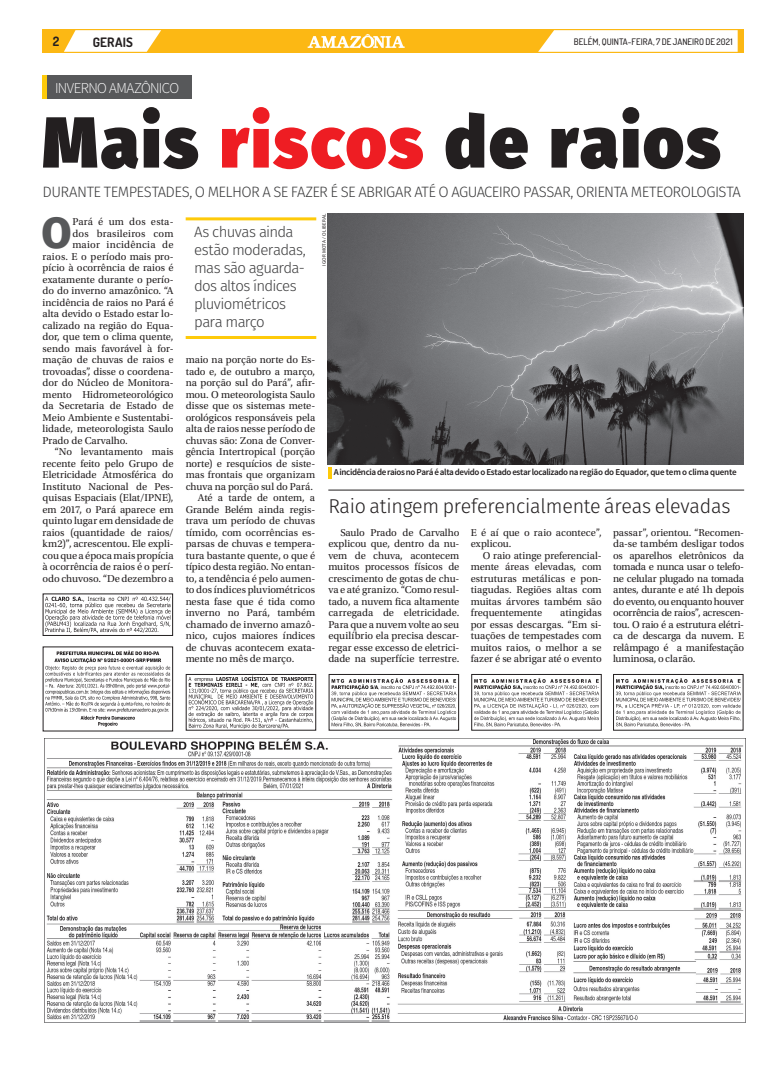
<style>
.page{position:relative;width:772px;height:1078px;background:#fff}
.page>*{position:absolute;margin:0;border:0;box-sizing:border-box;transform-origin:0 0}
.t1{font:900 72px "Fira Sans";letter-spacing:.04em;color:#231f20;scale:.96 1}
.t2{font:800 43.6px "Fira Sans";color:#57585a}
.t3{font:300 20px "Fira Sans";letter-spacing:-.01em;color:#231f20}
.t4{font:300 15px/18px "Fira Sans";letter-spacing:-.045em;color:#3e3e3f}
.t5{font:300 15px "Source Sans Pro";letter-spacing:-.035em;color:#fff}
.t6{font:700 13px "Dosis";letter-spacing:.015em;color:#231f20}
.t7{font:10.5px/11.5px "Utopia Std";color:#231f20;text-align:justify}
.t8{font:10.5px "Utopia Std";letter-spacing:.02em;color:#231f20}
.t9{font:600 9px "Source Sans Pro";letter-spacing:-.04em;color:#231f20}
.t10{font:500 9px "Dosis";letter-spacing:.01em;color:#231f20}
.t11{font:5px "Myriad Pro";letter-spacing:.04em;color:#231f20}
.s1{color:#ee1d23}
</style>
<div class="page">
<div style="left:43px;top:29px;width:700px;height:23px;background:#fcb814"></div>
<svg style="left:64px;top:30px;width:97px;height:22px;background:#fef4dc"></svg>
<svg style="left:307px;top:34px;width:97px;height:14px"></svg>
<svg style="left:538px;top:30px;width:199px;height:22px;background:#fefaf1"></svg>
<div style="left:43px;top:75px;width:148px;height:23px;background:#57585a"></div>
<hr style="left:43px;top:75px;width:4px;height:23px;background:#feca0a">
<img style="left:327px;top:213px;width:415px;height:251px">
<svg style="left:328px;top:467px;width:3px;height:11px"></svg>
<hr style="left:328px;top:489px;width:415px;height:1px;background:#231f20">
<hr style="left:185px;top:217px;width:131px;height:3px;background:#feca0a">
<hr style="left:185px;top:336px;width:131px;height:3px;background:#feca0a">
<div style="left:328px;top:673px;width:131px;height:57px;border:1px solid #231f20"></div>
<svg style="left:331px;top:678px;width:125px;height:48px"></svg>
<div style="left:471px;top:673px;width:130px;height:57px;border:1px solid #231f20"></div>
<svg style="left:474px;top:678px;width:124px;height:48px"></svg>
<div style="left:612px;top:673px;width:131px;height:57px;border:1px solid #231f20"></div>
<svg style="left:615px;top:678px;width:125px;height:48px"></svg>
<div style="left:185px;top:673px;width:131px;height:57px;border:1px solid #231f20"></div>
<svg style="left:188px;top:675px;width:125px;height:53px"></svg>
<img style="left:45px;top:738px;width:700px;height:283px">
<svg style="left:45px;top:650px;width:125px;height:76px"></svg>
<svg style="left:45px;top:596px;width:125px;height:37px"></svg>
<p class="t6" style="left:53px;top:32px;width:8px">2</p>
<p class="t6" style="left:93px;top:33px;width:42px">GERAIS</p>
<p class="t10" style="left:573px;top:35px;width:160px">BELÉM, QUINTA-FEIRA, 7 DE JANEIRO DE 2021</p>
<h3 class="t5" style="left:55px;top:79px;width:124px">INVERNO AMAZÔNI CO</h3>
<h1 class="t1" style="left:43px;top:90px;width:707px">Mais <span class="s1">riscos</span> de raios</h1>
<h3 class="t4" style="left:43px;top:183px;width:118px">durante TEMPESTADE</h3>
<h3 class="t4" style="left:182px;top:183px;width:552px">S, O MELHOR A SE FAZER É SE ABRIGAR ATÉ O aguacei ro PASSAR, ori enta METEOROLOGISTA</h3>
<h2 class="t2" style="left:41px;top:202px;width:32px">O</h2>
<p class="t8" style="left:72px;top:216px;width:103px">Pará é um dos esta-</p>
<p class="t8" style="left:72px;top:227px;width:103px">dos brasileiros com</p>
<p class="t8" style="left:72px;top:239px;width:103px">maior incidência de</p>
<p class="t7" style="left:43px;top:250px;width:132px">raios. E o período mais pro-</p>
<p class="t7" style="left:43px;top:262px;width:132px">pício à ocorrência de raios é</p>
<p class="t7" style="left:43px;top:273px;width:132px">exatamente durante o perío-</p>
<p class="t7" style="left:43px;top:285px;width:132px">do do inverno amazônico. “A</p>
<p class="t7" style="left:43px;top:296px;width:132px">incidência de raios no Pará é</p>
<p class="t7" style="left:43px;top:308px;width:132px">alta devido o Estado estar lo-</p>
<p class="t7" style="left:43px;top:319px;width:132px">calizado na região do Equa-</p>
<p class="t7" style="left:43px;top:331px;width:132px">dor, que tem o clima quente,</p>
<p class="t7" style="left:43px;top:342px;width:132px">sendo mais favorável à for-</p>
<p class="t7" style="left:43px;top:354px;width:132px">mação de chuvas de raios e</p>
<p class="t7" style="left:43px;top:365px;width:132px">trovoadas”, disse o coordena-</p>
<p class="t7" style="left:43px;top:377px;width:132px">dor do Núcleo de Monitora-</p>
<p class="t7" style="left:43px;top:388px;width:132px">mento Hidrometeorológico</p>
<p class="t7" style="left:43px;top:400px;width:132px">da Secretaria de Estado de</p>
<p class="t7" style="left:43px;top:411px;width:132px">Meio Ambiente e Sustentabi-</p>
<p class="t7" style="left:43px;top:423px;width:132px">lidade, meteorologista Saulo</p>
<p class="t7" style="left:43px;top:434px;width:87px">Prado de Carvalho.</p>
<p class="t7" style="left:55px;top:446px;width:120px">“No levantamento mais</p>
<p class="t7" style="left:43px;top:457px;width:132px">recente feito pelo Grupo de</p>
<p class="t7" style="left:43px;top:469px;width:132px">Eletricidade Atmosférica do</p>
<p class="t7" style="left:43px;top:480px;width:132px">Instituto Nacional de Pes-</p>
<p class="t7" style="left:43px;top:492px;width:132px">quisas Espaciais (Elat/IPNE),</p>
<p class="t7" style="left:43px;top:503px;width:132px">em 2017, o Pará aparece em</p>
<p class="t7" style="left:43px;top:515px;width:132px">quinto lugar em densidade de</p>
<p class="t7" style="left:43px;top:526px;width:132px">raios (quantidade de raios/</p>
<p class="t7" style="left:43px;top:538px;width:132px">km2)”, acrescentou. Ele expli-</p>
<p class="t7" style="left:43px;top:549px;width:132px">cou que a época mais propícia</p>
<p class="t7" style="left:43px;top:561px;width:132px">à ocorrência de raios é o perí-</p>
<p class="t7" style="left:43px;top:572px;width:132px">odo chuvoso. “De dezembro a</p>
<h3 class="t4" style="left:194px;top:224px;width:113px">As chuvas ainda estão moderadas, mas são aguarda&shy;dos altos índices pluviométricos para março</h3>
<p class="t11" style="left:321px;top:266px;width:54px;rotate:-90deg">igor mota / o liberal</p>
<p class="t7" style="left:185px;top:354px;width:131px">maio na porção norte do Es-</p>
<p class="t7" style="left:185px;top:365px;width:131px">tado e, de outubro a março,</p>
<p class="t7" style="left:185px;top:377px;width:131px">na porção sul do Pará”, afir-</p>
<p class="t7" style="left:185px;top:388px;width:131px">mou. O meteorologista Saulo</p>
<p class="t7" style="left:185px;top:400px;width:131px">disse que os sistemas mete-</p>
<p class="t7" style="left:185px;top:411px;width:131px">orológicos responsáveis pela</p>
<p class="t7" style="left:185px;top:423px;width:131px">alta de raios nesse período de</p>
<p class="t7" style="left:185px;top:434px;width:131px">chuvas são: Zona de Conver-</p>
<p class="t7" style="left:185px;top:446px;width:131px">gência Intertropical (porção</p>
<p class="t7" style="left:185px;top:457px;width:131px">norte) e resquícios de siste-</p>
<p class="t7" style="left:185px;top:469px;width:131px">mas frontais que organizam</p>
<p class="t7" style="left:185px;top:480px;width:129px">chuva na porção sul do Pará.</p>
<p class="t7" style="left:197px;top:492px;width:119px">Até a tarde de ontem, a</p>
<p class="t7" style="left:185px;top:503px;width:131px">Grande Belém ainda regis-</p>
<p class="t7" style="left:185px;top:515px;width:131px">trava um período de chuvas</p>
<p class="t7" style="left:185px;top:526px;width:131px">tímido, com ocorrências es-</p>
<p class="t7" style="left:185px;top:538px;width:131px">parsas de chuvas e tempera-</p>
<p class="t7" style="left:185px;top:549px;width:131px">tura bastante quente, o que é</p>
<p class="t7" style="left:185px;top:561px;width:131px">típico desta região. No entan-</p>
<p class="t7" style="left:185px;top:572px;width:131px">to, a tendência é pelo aumen-</p>
<p class="t7" style="left:185px;top:584px;width:131px">to dos índices pluviométricos</p>
<p class="t7" style="left:185px;top:595px;width:131px">nesta fase que é tida como</p>
<p class="t7" style="left:185px;top:607px;width:131px">inverno no Pará, também</p>
<p class="t7" style="left:185px;top:618px;width:131px">chamado de inverno amazô-</p>
<p class="t7" style="left:185px;top:630px;width:131px">nico, cujos maiores índices</p>
<p class="t7" style="left:185px;top:641px;width:131px">de chuvas acontecem exata-</p>
<p class="t7" style="left:185px;top:653px;width:110px">mente no mês de março.</p>
<p class="t9" style="left:333px;top:466px;width:404px">A incidência de raios no Pará é alta devido o Estado estar localizado na região do Equador, que tem o clima quente</p>
<h3 class="t3" style="left:328px;top:491px;width:403px">Raio atingem preferencialmente áreas elevadas</h3>
<p class="t7" style="left:328px;top:526px;width:132px;text-indent:12px">Saulo Prado de Carvalho explicou que, dentro da nu&shy;vem de chuva, acontecem muitos processos físicos de crescimento de gotas de chu&shy;va e até granizo. “Como resul&shy;tado, a nuvem fica altamente carregada de eletricidade.<br>Para que a nuvem volte ao seu equilíbrio ela precisa descar&shy;regar esse excesso de eletrici&shy;dade na superfície terrestre.</p>
<p class="t7" style="left:470px;top:526px;width:132px">E é aí que o raio acontece”, explicou.</p>
<p class="t7" style="left:470px;top:549px;width:132px;text-indent:12px">O raio atinge preferencial&shy;mente áreas elevadas, com estruturas metálicas e pon&shy;tiagudas. Regiões altas com muitas árvores também são frequentemente</p>
<p class="t7" style="left:470px;top:607px;width:132px;text-indent:89px">atingidas por essas descargas. “Em si&shy;tuações de tempestades com muitos raios, o melhor a se fazer é se abrigar até o evento</p>
<p class="t7" style="left:612px;top:526px;width:132px">passar”, orientou. “Recomen&shy;da-se também desligar todos os aparelhos eletrônicos da tomada e nunca usar o telefo&shy;ne celular plugado na tomada antes, durante e até 1h depois do evento, ou enquanto houver ocorrência de raios”, acrescen&shy;tou. O raio é a estrutura elétri&shy;ca de descarga da nuvem. E relâmpago é a manifestação luminosa, o clarão.</p>
</div>
